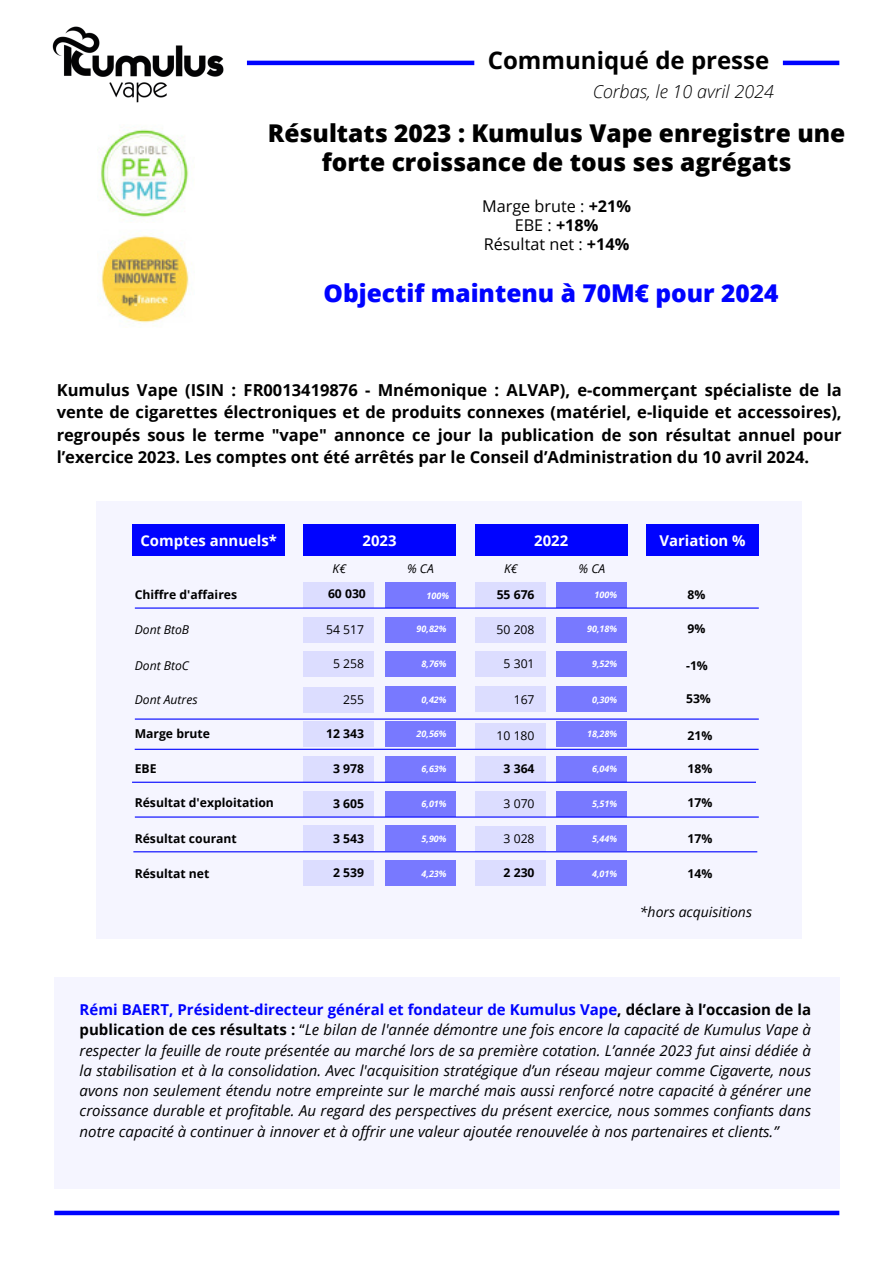
<style>
.page{position:relative;width:894px;height:1264px;background:#fff}
.page>*{position:absolute;margin:0;border:0;box-sizing:border-box;transform-origin:0 0}
.t1{font:800 24.45px/29.2px "Open Sans";color:#000;text-align:center}
.t2{font:800 24.45px "Open Sans";color:#0003ff}
.t3{font:700 24px "Open Sans";color:#000}
.t4{font:italic 300 18px "Open Sans";color:#000}
.t5{font:700 16.5px/22.5px "Open Sans";color:#000;text-align:justify}
.t6{font:16.2px/19.2px "Open Sans";color:#000;text-align:center}
.t7{font:italic 15px/20.2px "Open Sans";color:#000;text-align:justify}
.t8{font:700 14.85px "Open Sans";color:#fff}
.t9{font:italic 13.95px "Open Sans";color:#000}
.t10{font:700 12.15px "Open Sans";color:#000}
.t11{font:12.15px "Open Sans";color:#000}
.t12{font:italic 12.15px "Open Sans";color:#000}
.t13{font:italic 700 9px "Open Sans";color:#fff}
.s1{font-weight:700}
.s2{font-weight:700;font-style:normal;color:#0003ff}
.s3{font-weight:700;font-style:normal}
.s4{font-style:normal}
</style>
<div class="page">
<hr style="left:782px;top:61px;width:57px;height:4px;background:#0003ff">
<hr style="left:247px;top:61px;width:227px;height:4px;background:#0003ff">
<div style="left:54px;top:1210px;width:785px;height:5px;background:#0003ff"></div>
<img style="left:52px;top:26px;width:172px;height:77px">
<img style="left:100px;top:233px;width:92px;height:90px">
<img style="left:100px;top:129px;width:89px;height:91px">
<div style="left:96px;top:501px;width:705px;height:437px;background:#f5f5ff"></div>
<div style="left:54px;top:976px;width:785px;height:212px;background:#f5f5ff"></div>
<div style="left:303px;top:651px;width:71px;height:26px;background:#dcddff"></div>
<div style="left:303px;top:687px;width:71px;height:25px;background:#dcddff"></div>
<div style="left:303px;top:721px;width:71px;height:25px;background:#dcddff"></div>
<div style="left:303px;top:756px;width:71px;height:25px;background:#dcddff"></div>
<div style="left:303px;top:791px;width:71px;height:25px;background:#dcddff"></div>
<div style="left:303px;top:825px;width:71px;height:26px;background:#dcddff"></div>
<div style="left:303px;top:860px;width:71px;height:26px;background:#dcddff"></div>
<div style="left:475px;top:651px;width:70px;height:26px;background:#dcddff"></div>
<div style="left:475px;top:686px;width:70px;height:26px;background:#dcddff"></div>
<div style="left:475px;top:723px;width:70px;height:25px;background:#dcddff"></div>
<div style="left:475px;top:756px;width:70px;height:25px;background:#dcddff"></div>
<div style="left:475px;top:791px;width:70px;height:25px;background:#dcddff"></div>
<div style="left:475px;top:825px;width:70px;height:26px;background:#dcddff"></div>
<div style="left:475px;top:860px;width:70px;height:26px;background:#dcddff"></div>
<div style="left:556px;top:582px;width:71px;height:25px;background:#7879ff"></div>
<div style="left:556px;top:617px;width:71px;height:25px;background:#7879ff"></div>
<div style="left:556px;top:651px;width:71px;height:26px;background:#7879ff"></div>
<div style="left:556px;top:686px;width:71px;height:26px;background:#7879ff"></div>
<div style="left:556px;top:721px;width:71px;height:25px;background:#7879ff"></div>
<div style="left:556px;top:756px;width:71px;height:25px;background:#7879ff"></div>
<div style="left:556px;top:791px;width:71px;height:25px;background:#7879ff"></div>
<div style="left:556px;top:825px;width:71px;height:26px;background:#7879ff"></div>
<div style="left:556px;top:860px;width:71px;height:26px;background:#7879ff"></div>
<div style="left:132px;top:524px;width:152px;height:32px;background:#0003ff"></div>
<div style="left:303px;top:524px;width:152px;height:32px;background:#0003ff"></div>
<div style="left:303px;top:582px;width:71px;height:25px;background:#dcddff"></div>
<div style="left:475px;top:582px;width:70px;height:25px;background:#dcddff"></div>
<div style="left:303px;top:617px;width:71px;height:25px;background:#dcddff"></div>
<div style="left:475px;top:617px;width:70px;height:25px;background:#dcddff"></div>
<div style="left:385px;top:582px;width:70px;height:25px;background:#7879ff"></div>
<div style="left:385px;top:617px;width:70px;height:25px;background:#7879ff"></div>
<div style="left:475px;top:524px;width:152px;height:32px;background:#0003ff"></div>
<div style="left:646px;top:524px;width:112px;height:32px;background:#0003ff"></div>
<hr style="left:135px;top:718px;width:623px;height:1px;background:#0003ff">
<hr style="left:135px;top:816px;width:623px;height:1px;background:#0003ff">
<hr style="left:133px;top:851px;width:624px;height:1px;background:#0003ff">
<hr style="left:135px;top:748px;width:623px;height:1px;background:#0003ff">
<hr style="left:132px;top:781px;width:623px;height:1px;background:#0003ff">
<hr style="left:135px;top:607px;width:623px;height:1px;background:#0003ff">
<div style="left:385px;top:651px;width:70px;height:26px;background:#7879ff"></div>
<div style="left:385px;top:686px;width:70px;height:26px;background:#7879ff"></div>
<div style="left:385px;top:721px;width:70px;height:25px;background:#7879ff"></div>
<div style="left:385px;top:756px;width:70px;height:25px;background:#7879ff"></div>
<div style="left:385px;top:791px;width:70px;height:25px;background:#7879ff"></div>
<div style="left:385px;top:825px;width:70px;height:26px;background:#7879ff"></div>
<div style="left:385px;top:860px;width:70px;height:26px;background:#7879ff"></div>
<h1 class="t3" style="left:487px;top:43px;width:283px">Communiqué de presse</h1>
<h3 class="t4" style="left:592px;top:79px;width:183px">Corbas, le 10 avril 2024</h3>
<h3 class="t1" style="left:268px;top:118px;width:579px">Résultats 2023 : Kumulus Vape enregistre une forte croissance de tous ses agrégats</h3>
<h1 class="t6" style="left:482px;top:196px;width:150px">Marge brute : <span class="s1">+21%<br></span>EBE : <span class="s1">+18%<br></span>Résultat net : <span class="s1">+14%</span></h1>
<h2 class="t2" style="left:323px;top:275px;width:456px">Objectif maintenu à 70M€ pour 2024</h2>
<h1 class="t5" style="left:57px;top:378px;width:786px">Kumulus Vape (ISIN : FR0013419876 - Mnémonique : ALVAP), e-commerçant spécialiste de la vente de cigarettes électroniques et de produits connexes (matériel, e-liquide et accessoires), regroupés sous le terme "vape" annonce ce jour la publication de son résultat annuel pour l’exercice 2023. Les comptes ont été arrêtés par le Conseil d’Administration du 10 avril 2024.</h1>
<h4 class="t8" style="left:140px;top:529px;width:138px">Comptes annuels*</h4>
<h4 class="t8" style="left:362px;top:529px;width:35px">2023</h4>
<p class="t12" style="left:332px;top:560px;width:15px">K€</p>
<p class="t8" style="left:534px;top:529px;width:35px">2022</p>
<p class="t8" style="left:659px;top:529px;width:88px">Variation %</p>
<h6 class="t12" style="left:407px;top:560px;width:28px">% CA</h6>
<p class="t12" style="left:504px;top:560px;width:15px">K€</p>
<p class="t12" style="left:578px;top:560px;width:28px">% CA</p>
<p class="t10" style="left:135px;top:586px;width:104px">Chiffre d'affaires</p>
<p class="t12" style="left:135px;top:621px;width:56px">Dont BtoB</p>
<p class="t12" style="left:135px;top:656px;width:56px">Dont BtoC</p>
<p class="t12" style="left:135px;top:690px;width:64px">Dont Autres</p>
<p class="t10" style="left:135px;top:725px;width:77px">Marge brute</p>
<p class="t10" style="left:135px;top:760px;width:23px">EBE</p>
<p class="t10" style="left:135px;top:793px;width:141px">Résultat d'exploitation</p>
<p class="t10" style="left:135px;top:829px;width:104px">Résultat courant</p>
<p class="t10" style="left:135px;top:865px;width:76px">Résultat net</p>
<p class="t10" style="left:328px;top:585px;width:39px">60 030</p>
<h5 class="t13" style="left:426px;top:589px;width:24px">100%</h5>
<h5 class="t13" style="left:594px;top:588px;width:24px">100%</h5>
<p class="t10" style="left:496px;top:586px;width:39px">55 676</p>
<p class="t10" style="left:687px;top:586px;width:19px">8%</p>
<p class="t11" style="left:326px;top:620px;width:39px">54 517</p>
<p class="t11" style="left:496px;top:620px;width:39px">50 208</p>
<p class="t11" style="left:333px;top:655px;width:32px">5 258</p>
<p class="t11" style="left:503px;top:655px;width:32px">5 301</p>
<p class="t11" style="left:343px;top:691px;width:22px">255</p>
<p class="t11" style="left:513px;top:691px;width:22px">167</p>
<p class="t10" style="left:326px;top:725px;width:39px">12 343</p>
<p class="t11" style="left:496px;top:727px;width:39px">10 180</p>
<p class="t10" style="left:333px;top:760px;width:32px">3 978</p>
<p class="t10" style="left:503px;top:760px;width:32px">3 364</p>
<p class="t10" style="left:333px;top:794px;width:32px">3 605</p>
<p class="t11" style="left:503px;top:794px;width:32px">3 070</p>
<p class="t10" style="left:333px;top:829px;width:32px">3 543</p>
<p class="t11" style="left:503px;top:829px;width:32px">3 028</p>
<p class="t10" style="left:333px;top:864px;width:32px">2 539</p>
<p class="t10" style="left:503px;top:864px;width:32px">2 230</p>
<p class="t13" style="left:416px;top:622px;width:31px">90,82%</p>
<p class="t13" style="left:587px;top:622px;width:31px">90,18%</p>
<p class="t13" style="left:421px;top:657px;width:27px">8,76%</p>
<p class="t13" style="left:592px;top:657px;width:27px">9,52%</p>
<p class="t13" style="left:421px;top:693px;width:27px">0,42%</p>
<p class="t13" style="left:592px;top:693px;width:27px">0,30%</p>
<p class="t13" style="left:416px;top:727px;width:31px">20,56%</p>
<p class="t13" style="left:587px;top:727px;width:31px">18,28%</p>
<p class="t13" style="left:421px;top:762px;width:27px">6,63%</p>
<p class="t13" style="left:592px;top:762px;width:27px">6,04%</p>
<p class="t13" style="left:421px;top:797px;width:27px">6,01%</p>
<p class="t13" style="left:592px;top:797px;width:27px">5,51%</p>
<p class="t13" style="left:421px;top:832px;width:27px">5,90%</p>
<p class="t13" style="left:592px;top:832px;width:27px">5,44%</p>
<p class="t13" style="left:421px;top:867px;width:27px">4,23%</p>
<p class="t13" style="left:592px;top:867px;width:27px">4,01%</p>
<p class="t10" style="left:687px;top:620px;width:19px">9%</p>
<p class="t10" style="left:686px;top:656px;width:23px">-1%</p>
<p class="t10" style="left:686px;top:689px;width:26px">53%</p>
<p class="t10" style="left:687px;top:727px;width:26px">21%</p>
<p class="t10" style="left:687px;top:760px;width:26px">18%</p>
<p class="t10" style="left:687px;top:793px;width:26px">17%</p>
<p class="t10" style="left:687px;top:829px;width:26px">17%</p>
<p class="t10" style="left:687px;top:865px;width:26px">14%</p>
<h4 class="t9" style="left:639px;top:902px;width:113px">*hors acquisitions</h4>
<h4 class="t7" style="left:80px;top:999px;width:732px"><span class="s2">Rémi BAERT, Président-directeur général et fondateur de Kumulus Vape</span><span class="s3">, déclare à l’occasion de la publication de ces résultats :</span> <span class="s4">“</span>Le bilan de l'année démontre une fois encore la capacité de Kumulus Vape à respecter la feuille de route présentée au marché lors de sa première cotation. L’année 2023 fut ainsi dédiée à la stabilisation et à la consolidation. Avec l'acquisition stratégique d’un réseau majeur comme Cigaverte, nous avons non seulement étendu notre empreinte sur le marché mais aussi renforcé notre capacité à générer une croissance durable et profitable. Au regard des perspectives du présent exercice, nous sommes confiants dans notre capacité à continuer à innover et à offrir une valeur ajoutée renouvelée à nos partenaires et clients.”</h4>
</div>
